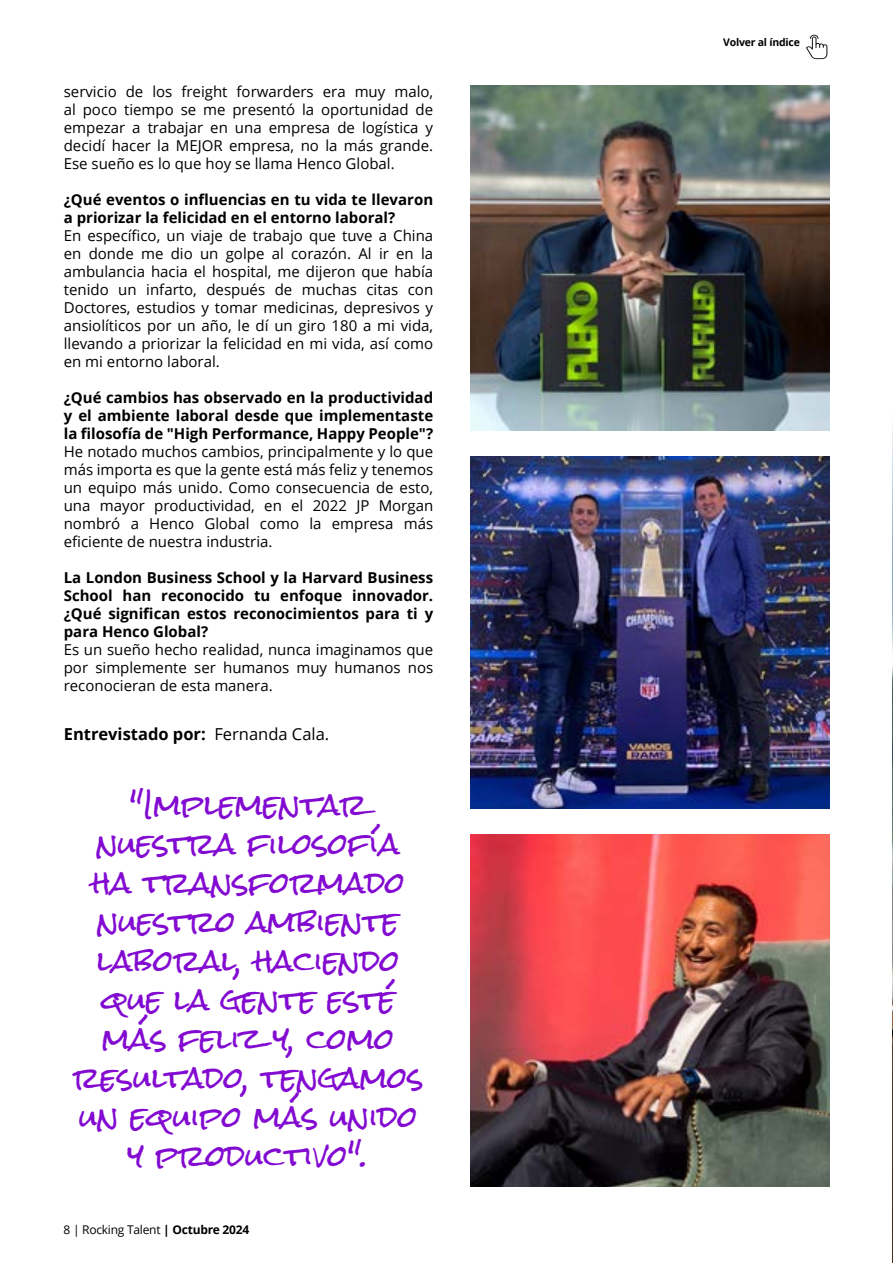
<style>
.page{position:relative;width:893px;height:1263px;background:#fff}
.page>*{position:absolute;margin:0;border:0;box-sizing:border-box;transform-origin:0 0}
.t1{font:28.5px/39px "Rock Salt";color:#820ad1;text-align:center}
.t2{font:700 16.5px "Open Sans";color:#000}
.t3{font:15px/18px "Open Sans";color:#000;text-align:justify}
.t4{font:700 15px/18px "Open Sans";color:#000;text-align:justify}
.t5{font:12px "Open Sans";letter-spacing:-.02em;color:#000}
.t6{font:700 10.5px "Open Sans";letter-spacing:-.02em;color:#000}
.s1{font-weight:400}
.s2{font-weight:700}
</style>
<div class="page">
<img style="left:470px;top:85px;width:359px;height:346px">
<img style="left:470px;top:456px;width:359px;height:352px">
<img style="left:470px;top:834px;width:359px;height:352px">
<img style="left:892px;top:424px;width:1px;height:839px">
<svg style="left:806px;top:35px;width:21px;height:24px"></svg>
<p class="t3" style="left:64px;top:82px;width:371px">servicio de los freight forwarders era muy malo, al poco tiempo se me presentó la oportunidad de empezar a trabajar en una empresa de logística y decidí hacer la MEJOR empresa, no la más grande.<br>Ese sueño es lo que hoy se llama Henco Global.</p>
<p class="t4" style="left:64px;top:190px;width:371px">¿Qué eventos o influencias en tu vida te llevaron a priorizar la felicidad en el entorno laboral?</p>
<p class="t3" style="left:64px;top:226px;width:371px">En específico, un viaje de trabajo que tuve a China en donde me dio un golpe al corazón. Al ir en la ambulancia hacia el hospital, me dijeron que había tenido un infarto, después de muchas citas con Doctores, estudios y tomar medicinas, depresivos y ansiolíticos por un año, le dí un giro 180 a mi vida, llevando a priorizar la felicidad en mi vida, así como en mi entorno laboral.</p>
<p class="t4" style="left:64px;top:388px;width:371px">¿Qué cambios has observado en la productividad y el ambiente laboral desde que implementaste la filosofía de "High Performance, Happy People"?</p>
<p class="t3" style="left:64px;top:442px;width:371px">He notado muchos cambios, principalmente y lo que más importa es que la gente está más feliz y tenemos un equipo más unido. Como consecuencia de esto, una mayor productividad, en el 2022 JP Morgan nombró a Henco Global como la empresa más eficiente de nuestra industria.</p>
<p class="t4" style="left:64px;top:568px;width:371px">La London Business School y la Harvard Business School han reconocido tu enfoque innovador. ¿Qué significan estos reconocimientos para ti y para Henco Global?</p>
<p class="t3" style="left:64px;top:640px;width:371px">Es un sueño hecho realidad, nunca imaginamos que por simplemente ser humanos muy humanos nos reconocieran de esta manera.</p>
<p class="t2" style="left:64px;top:722px;width:267px">Entrevistado por: <span class="s1">Fernanda Cala.</span></p>
<h1 class="t1" style="left:73px;top:787px;width:352px">"Implementar nuestra filosofía<br>ha transformado nuestro ambiente laboral, haciendo que la gente esté más feliz y, como resultado, tengamos un equipo más unido y productivo".</h1>
<p class="t5" style="left:63px;top:1221px;width:187px">8 | Rocking Talent <span class="s2">| Octubre 2024</span></p>
<p class="t6" style="left:723px;top:35px;width:78px">Volver al índice</p>
</div>
